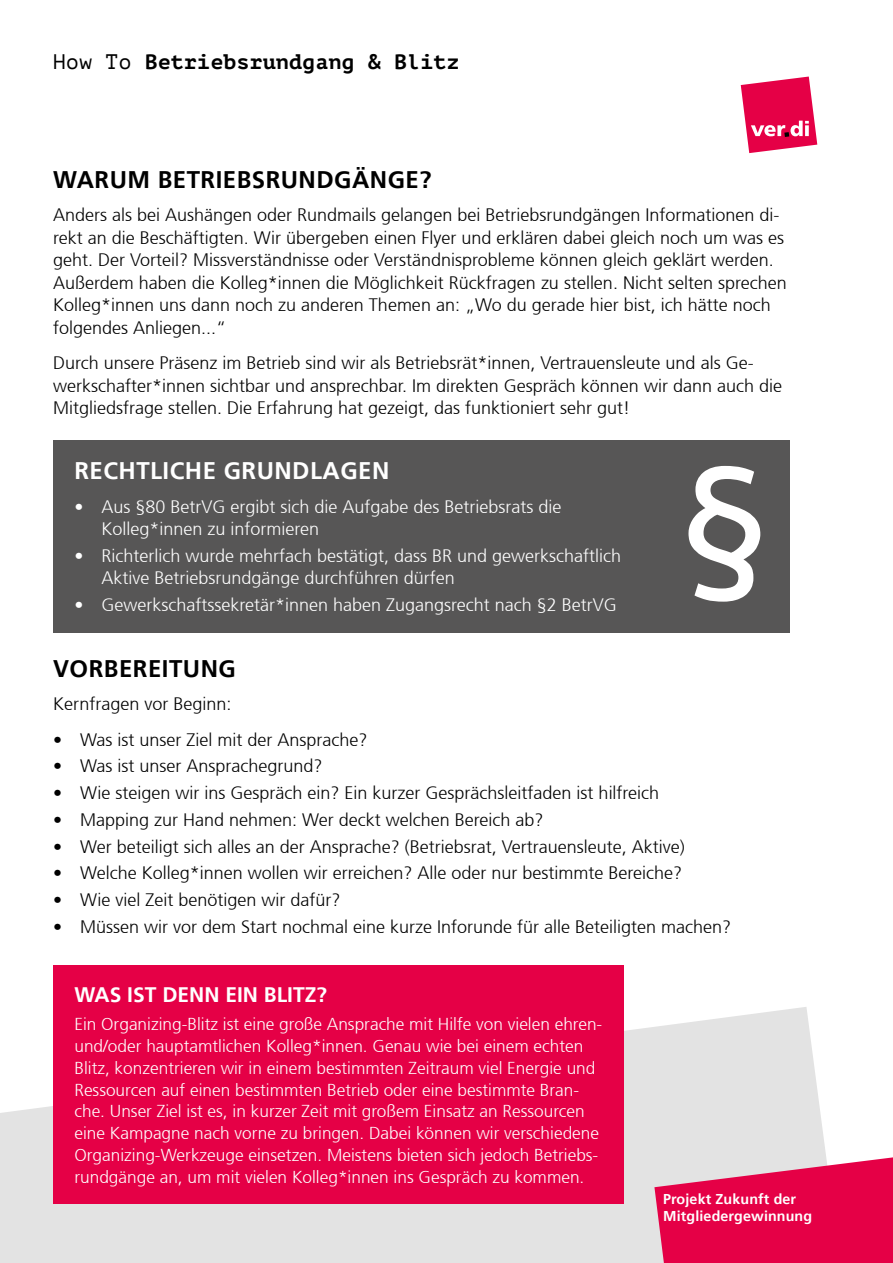
<style>
.page{position:relative;width:893px;height:1263px;background:#fff}
.page>*{position:absolute;margin:0;border:0;box-sizing:border-box;transform-origin:0 0}
.t1{font:187.5px "PT Mono";color:#fff}
.t2{font:700 24px "Frutiger 65";letter-spacing:.02em;color:#000}
.t3{font:700 24px "Frutiger 65";letter-spacing:.02em;color:#fff}
.t4{font:700 21px "PT Mono";letter-spacing:.025em;color:#000}
.t5{font:700 21px "Frutiger 65";color:#fff}
.t6{font:300 18px/22.5px "Frutiger 45";color:#000}
.t7{font:300 18px/22.5px "Frutiger 45";color:#fff}
.t8{font:300 17.25px/21.8px "Frutiger 45";color:#fff}
.t9{font:700 14.25px/17.1px "Frutiger 65";letter-spacing:.01em;color:#fff}
.s1{font-weight:400}
</style>
<div class="page">
<svg style="left:0;top:1007px;width:826px;height:256px;background:#e6e6e6"></svg>
<div style="left:53px;top:440px;width:736px;height:192px;background:#575656"></div>
<div style="left:53px;top:965px;width:571px;height:239px;background:#e50046"></div>
<svg style="left:654px;top:1156px;width:239px;height:107px;background:#e52660"></svg>
<svg style="left:741px;top:77px;width:76px;height:76px"></svg>
<p class="t4" style="left:53px;top:49px;width:408px"><span class="s1">How To</span> Betriebsrundgang &amp; Blitz</p>
<h2 class="t2" style="left:53px;top:166px;width:380px">WARUM BETRIEBSRUNDGÄNGE?</h2>
<p class="t6" style="left:53px;top:204px;width:735px">Anders als bei Aushängen oder Rundmails gelangen bei Betriebsrundgängen Informationen di&shy;rekt an die Beschäftigten. Wir übergeben einen Flyer und erklären dabei gleich noch um was es geht. Der Vorteil? Missverständnisse oder Verständnisprobleme können gleich geklärt werden.<br>Außerdem haben die Kolleg*innen die Möglichkeit Rückfragen zu stellen. Nicht selten sprechen Kolleg*innen uns dann noch zu anderen Themen an: „Wo du gerade hier bist, ich hätte noch folgendes Anliegen...“</p>
<p class="t6" style="left:53px;top:352px;width:730px">Durch unsere Präsenz im Betrieb sind wir als Betriebsrät*innen, Vertrauensleute und als Ge&shy;werkschafter*innen sichtbar und ansprechbar. Im direkten Gespräch können wir dann auch die<br>Mitgliedsfrage stellen. Die Erfahrung hat gezeigt, das funktioniert sehr gut!</p>
<h2 class="t3" style="left:74px;top:457px;width:316px">RECHTLICHE GRUNDLAGEN</h2>
<p class="t7" style="left:101px;top:495px;width:462px;text-indent:-27px">• Aus §80 BetrVG ergibt sich die Aufgabe des Betriebsrats die<br>Kolleg*innen zu informieren</p>
<p class="t7" style="left:101px;top:545px;width:521px;text-indent:-27px">• Richterlich wurde mehrfach bestätigt, dass BR und gewerkschaftlich<br>Aktive Betriebsrundgänge durchführen dürfen</p>
<p class="t7" style="left:74px;top:594px;width:544px">• Gewerkschaftssekretär*innen haben Zugangsrecht nach §2 BetrVG</p>
<h1 class="t1" style="left:668px;top:428px;width:114px">§</h1>
<h2 class="t2" style="left:53px;top:655px;width:184px">VORBEREITUNG</h2>
<p class="t6" style="left:53px;top:693px;width:180px">Kernfragen vor Beginn:</p>
<p class="t6" style="left:53px;top:728px;width:316px">• Was ist unser Ziel mit der Ansprache?</p>
<p class="t6" style="left:53px;top:755px;width:271px">• Was ist unser Ansprachegrund?</p>
<p class="t6" style="left:53px;top:782px;width:608px">• Wie steigen wir ins Gespräch ein? Ein kurzer Gesprächsleitfaden ist hilfreich</p>
<p class="t6" style="left:53px;top:809px;width:492px">• Mapping zur Hand nehmen: Wer deckt welchen Bereich ab?</p>
<p class="t6" style="left:53px;top:835px;width:633px">• Wer beteiligt sich alles an der Ansprache? (Betriebsrat, Vertrauensleute, Aktive)</p>
<p class="t6" style="left:53px;top:862px;width:631px">• Welche Kolleg*innen wollen wir erreichen? Alle oder nur bestimmte Bereiche?</p>
<p class="t6" style="left:53px;top:889px;width:289px">• Wie viel Zeit benötigen wir dafür?</p>
<p class="t6" style="left:53px;top:916px;width:680px">• Müssen wir vor dem Start nochmal eine kurze Inforunde für alle Beteiligten machen?</p>
<p class="t5" style="left:74px;top:983px;width:254px">WAS IST DENN EIN BLITZ?</p>
<p class="t8" style="left:74px;top:1014px;width:529px">Ein Organizing-Blitz ist eine große Ansprache mit Hilfe von vielen ehren&shy;und/oder hauptamtlichen Kolleg*innen. Genau wie bei einem echten Blitz, konzentrieren wir in einem bestimmten Zeitraum viel Energie und Ressourcen auf einen bestimmten Betrieb oder eine bestimmte Bran&shy;che. Unser Ziel ist es, in kurzer Zeit mit großem Einsatz an Ressourcen eine Kampagne nach vorne zu bringen. Dabei können wir verschiedene Organizing-Werkzeuge einsetzen. Meistens bieten sich jedoch Betriebs&shy;rundgänge an, um mit vielen Kolleg*innen ins Gespräch zu kommen.</p>
<p class="t9" style="left:663px;top:1190px;width:151px">Projekt Zukunft der<br>Mitgliedergewinnung</p>
</div>
